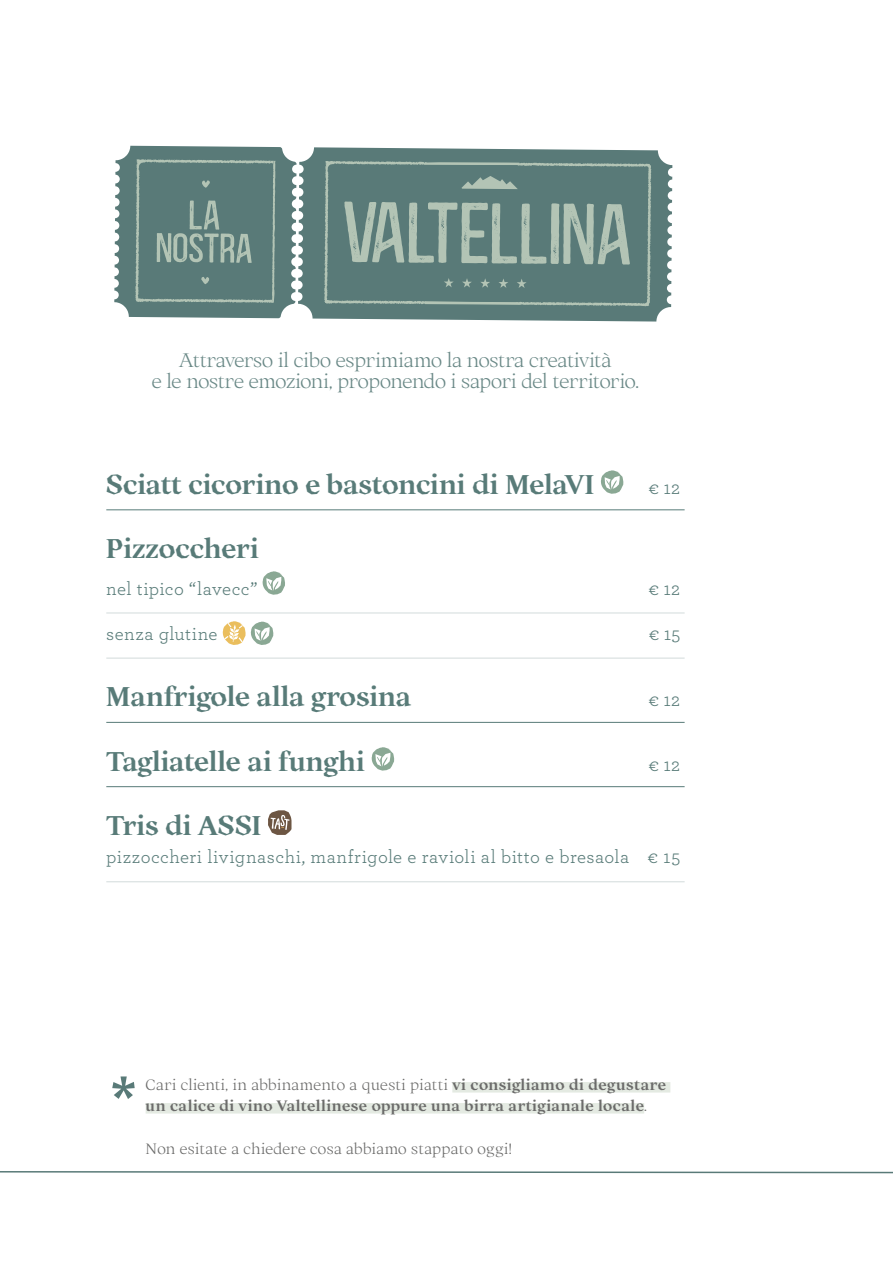
<style>
.page{position:relative;width:893px;height:1263px;background:#fff}
.page>*{position:absolute;margin:0;border:0;box-sizing:border-box;transform-origin:0 0}
.t1{font:700 66px "Ortica";color:#597a78}
.t2{font:700 27px "Ortica";letter-spacing:-.005em;color:#587b78}
.t3{font:300 19.5px/21px "Ortica";letter-spacing:-.01em;color:#698886;text-align:center}
.t4{font:18.9px "Archer";letter-spacing:.02em;color:#587b78}
.t5{font:700 15px/21px "Ortica";letter-spacing:.035em;color:#6b6b6a}
.t6{font:300 15px "Ortica";letter-spacing:.02em;color:#6b6b6a}
.s1{font-weight:300}
</style>
<div class="page">
<hr style="left:106px;top:510px;width:579px;height:1px;background:#587b78">
<hr style="left:106px;top:612px;width:579px;height:2px;background:#dee4e4">
<hr style="left:106px;top:657px;width:579px;height:2px;background:#dee4e4">
<hr style="left:106px;top:722px;width:579px;height:1px;background:#587b78">
<hr style="left:106px;top:786px;width:579px;height:1px;background:#587b78">
<hr style="left:106px;top:881px;width:579px;height:1px;background:#dee4e4">
<svg style="left:601px;top:470px;width:22px;height:24px"></svg>
<svg style="left:262px;top:571px;width:23px;height:24px"></svg>
<svg style="left:223px;top:621px;width:50px;height:24px"></svg>
<svg style="left:371px;top:747px;width:23px;height:24px"></svg>
<svg style="left:268px;top:810px;width:23px;height:25px"></svg>
<div style="left:452px;top:1082px;width:218px;height:10px;background:#e4eae2"></div>
<div style="left:146px;top:1103px;width:498px;height:10px;background:#e4eae2"></div>
<svg style="left:298px;top:147px;width:374px;height:175px;background:#74908e"></svg>
<svg style="left:324px;top:161px;width:328px;height:145px;background:#607f7c"></svg>
<svg style="left:462px;top:278px;width:10px;height:10px"></svg>
<svg style="left:480px;top:278px;width:10px;height:10px"></svg>
<svg style="left:498px;top:278px;width:10px;height:10px"></svg>
<svg style="left:517px;top:279px;width:10px;height:9px"></svg>
<svg style="left:444px;top:278px;width:10px;height:9px"></svg>
<svg style="left:344px;top:202px;width:286px;height:63px;background:#7f9991"></svg>
<svg style="left:114px;top:146px;width:183px;height:172px;background:#6b8985"></svg>
<svg style="left:461px;top:176px;width:57px;height:13px"></svg>
<svg style="left:0;top:1171px;width:893px;height:3px"></svg>
<h3 class="t3" style="left:152px;top:350px;width:489px">Attraverso il cibo esprimiamo la nostra creatività<br>e le nostre emozioni, proponendo i sapori del territorio.</h3>
<h2 class="t2" style="left:106px;top:468px;width:489px">Sciatt cicorino e bastoncini di MelaVI</h2>
<p class="t4" style="left:648px;top:474px;width:33px">€ 12</p>
<h2 class="t2" style="left:106px;top:532px;width:154px">Pizzoccheri</h2>
<p class="t4" style="left:106px;top:575px;width:152px">nel tipico “lavecc”</p>
<p class="t4" style="left:648px;top:575px;width:33px">€ 12</p>
<p class="t4" style="left:106px;top:621px;width:113px">senza glutine</p>
<p class="t4" style="left:649px;top:621px;width:33px">€ 15</p>
<h2 class="t2" style="left:106px;top:680px;width:306px">Manfrigole alla grosina</h2>
<p class="t4" style="left:648px;top:687px;width:33px">€ 12</p>
<h2 class="t2" style="left:106px;top:745px;width:260px">Tagliatelle ai funghi</h2>
<p class="t4" style="left:648px;top:751px;width:33px">€ 12</p>
<h2 class="t2" style="left:106px;top:809px;width:156px">Tris di ASSI</h2>
<p class="t4" style="left:106px;top:844px;width:576px">pizzoccheri livignaschi, manfrigole e ravioli al bitto e bresaola € 15</p>
<h1 class="t1" style="left:106px;top:1060px;width:36px">*</h1>
<p class="t5" style="left:146px;top:1075px;width:522px"><span class="s1">Cari clienti, in abbinamento a questi piatti</span> vi consigliamo di degustare un calice di vino Valtellinese oppure una birra artigianale locale<span class="s1">.</span></p>
<p class="t6" style="left:146px;top:1139px;width:368px">Non esitate a chiedere cosa abbiamo stappato oggi!</p>
</div>
